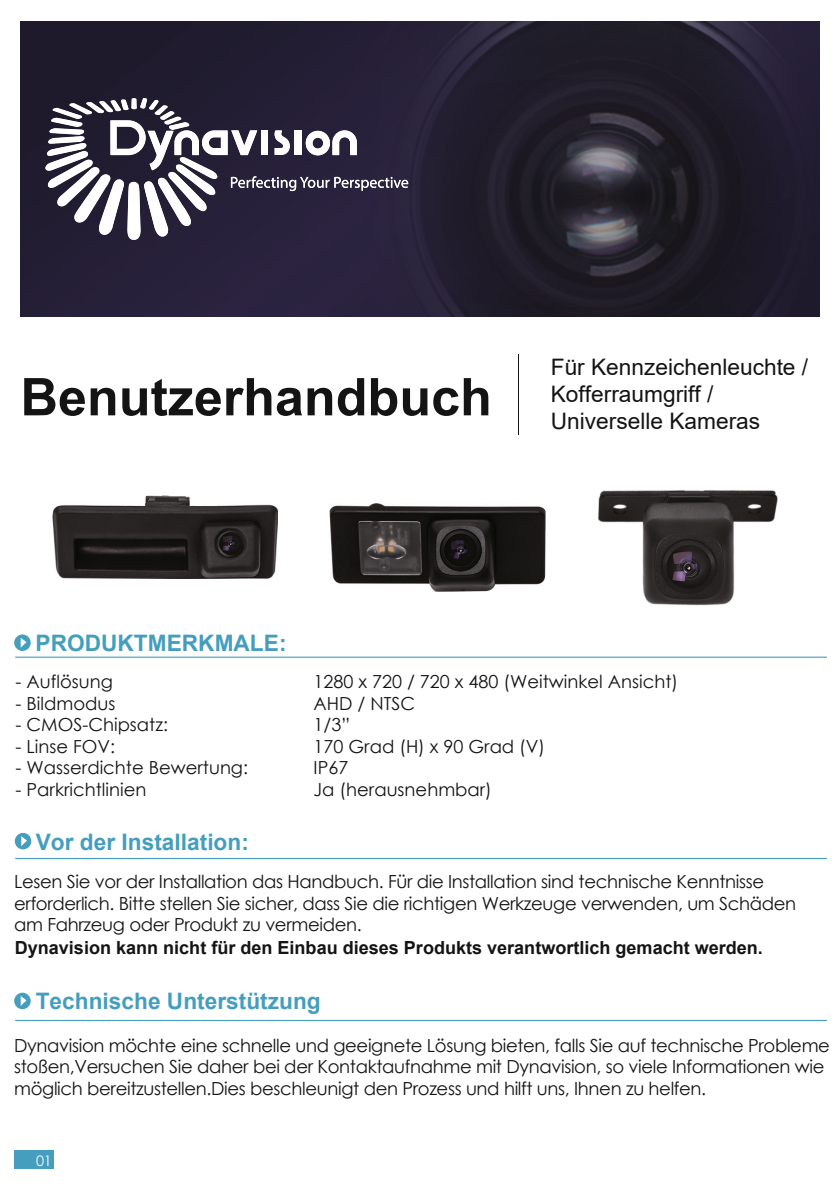
<style>
.page{position:relative;width:840px;height:1191px;background:#fff}
.page>*{position:absolute;margin:0;border:0;box-sizing:border-box;transform-origin:0 0}
.t1{font:700 52px "Arial";color:#131413}
.t2{font:700 22.6px "Arial";color:#459ebd}
.t3{font:22.6px/27.2px "Arial";color:#131413}
.t4{font:18px/21.6px "Century Gothic";letter-spacing:-.02em;color:#131413}
.t5{font:18px "Century Gothic";color:#131413}
.t6{font:700 18px "Arial";color:#131413}
.t7{font:14.6px "Century Gothic";color:#fff}
</style>
<div class="page">
<img style="left:21px;top:21px;width:798px;height:296px">
<svg style="left:45px;top:97px;width:363px;height:143px"></svg>
<hr style="left:15px;top:1020px;width:811px;height:1px;background:#459ebd">
<hr style="left:518px;top:354px;width:1px;height:80px;background:#131413">
<svg style="left:14px;top:634px;width:17px;height:17px"></svg>
<svg style="left:14px;top:992px;width:17px;height:17px"></svg>
<hr style="left:15px;top:656px;width:811px;height:2px;background:#459ebd">
<div style="left:14px;top:1151px;width:40px;height:18px;background:#459ebd"></div>
<img style="left:52px;top:495px;width:225px;height:84px">
<img style="left:329px;top:503px;width:216px;height:88px">
<hr style="left:15px;top:858px;width:811px;height:1px;background:#459ebd">
<svg style="left:15px;top:833px;width:16px;height:16px"></svg>
<img style="left:598px;top:490px;width:180px;height:116px">
<h1 class="t1" style="left:20px;top:360px;width:472px">Benutzerhandbuch</h1>
<p class="t3" style="left:550px;top:353px;width:259px">Für Kennzeichenleuchte /<br>Kofferraumgriff /<br>Universelle Kameras</p>
<p class="t2" style="left:36px;top:627px;width:252px">PRODUKTMERKMALE:</p>
<p class="t5" style="left:16px;top:669px;width:99px">- Auflösung</p>
<p class="t5" style="left:313px;top:669px;width:366px">1280 x 720 / 720 x 480 (Weitwinkel Ansicht)</p>
<p class="t5" style="left:16px;top:690px;width:101px">- Bildmodus</p>
<p class="t4" style="left:313px;top:692px;width:103px">AHD / NTSC</p>
<p class="t5" style="left:16px;top:712px;width:154px">- CMOS-Chipsatz:</p>
<p class="t4" style="left:313px;top:713px;width:38px">1/3”</p>
<p class="t5" style="left:16px;top:733px;width:101px">- Linse FOV:</p>
<p class="t5" style="left:313px;top:733px;width:233px">170 Grad (H) x 90 Grad (V)</p>
<p class="t5" style="left:16px;top:755px;width:234px">- Wasserdichte Bewertung:</p>
<p class="t4" style="left:313px;top:757px;width:36px">IP67</p>
<p class="t5" style="left:16px;top:777px;width:132px">- Parkrichtlinien</p>
<p class="t5" style="left:313px;top:777px;width:180px">Ja (herausnehmbar)</p>
<p class="t2" style="left:36px;top:826px;width:214px">Vor der Installation:</p>
<p class="t4" style="left:14px;top:870px;width:783px">Lesen Sie vor der Installation das Handbuch. Für die Installation sind technische Kenntnisse erforderlich. Bitte stellen Sie sicher, dass Sie die richtigen Werkzeuge verwenden, um Schäden am Fahrzeug oder Produkt zu vermeiden.</p>
<p class="t6" style="left:15px;top:934px;width:749px">Dynavision kann nicht für den Einbau dieses Produkts verantwortlich gemacht werden.</p>
<p class="t2" style="left:36px;top:985px;width:286px">Technische Unterstützung</p>
<p class="t4" style="left:14px;top:1034px;width:816px">Dynavision möchte eine schnelle und geeignete Lösung bieten, falls Sie auf technische Probleme stoßen,Versuchen Sie daher bei der Kontaktaufnahme mit Dynavision, so viele Informationen wie möglich bereitzustellen.Dies beschleunigt den Prozess und hilft uns, Ihnen zu helfen.</p>
<p class="t7" style="left:36px;top:1150px;width:17px">01</p>
</div>
